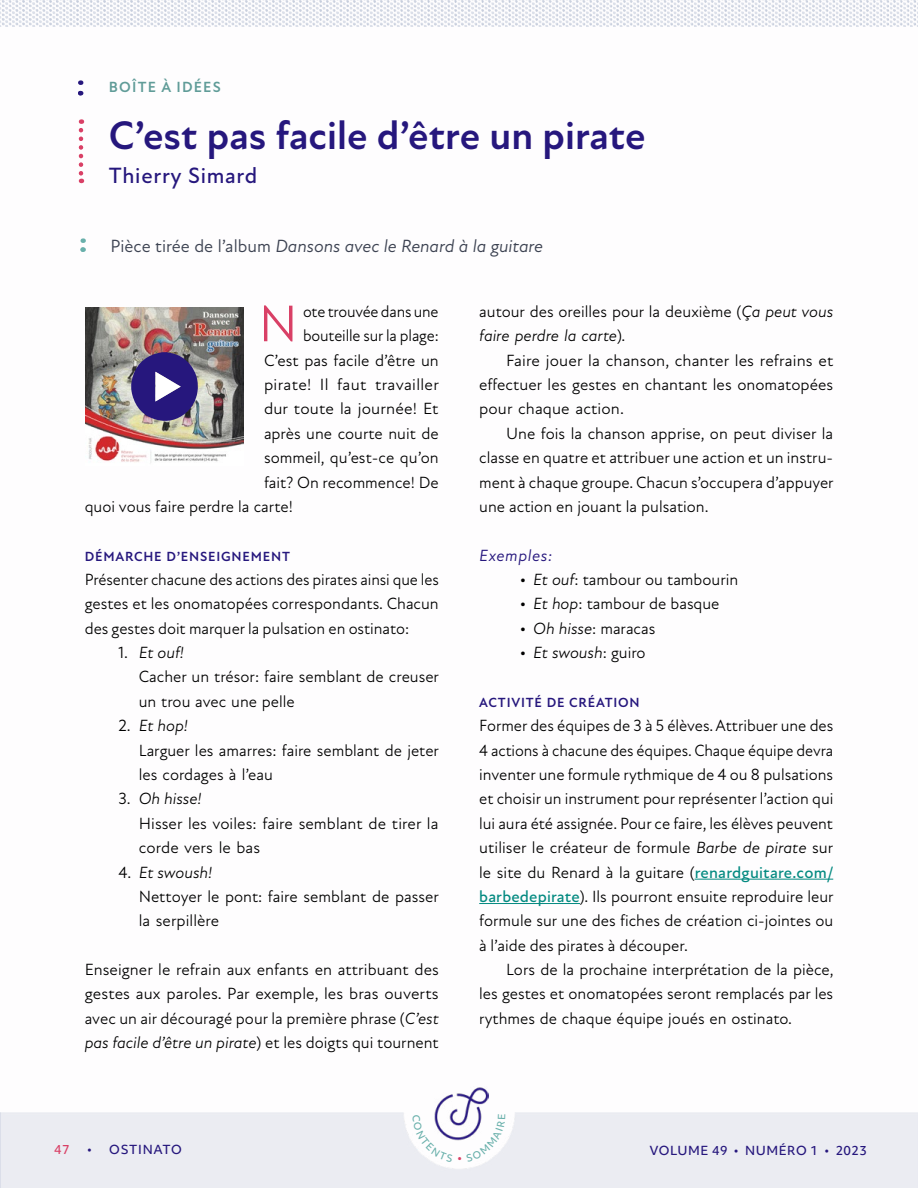
<style>
.page{position:relative;width:918px;height:1188px;background:#fff}
.page>*{position:absolute;margin:0;border:0;box-sizing:border-box;transform-origin:0 0}
.t1{font:52.35px "New Atten";color:#d94066}
.t2{font:700 40.5px "New Atten";color:#26177d}
.t3{font:500 22.5px "New Atten";letter-spacing:.03em;color:#26177d}
.t4{font:italic 18px "New Atten";color:#3d4352}
.t5{font:16.5px/24.3px "New Atten";color:#000;text-align:justify}
.t6{font:16.5px "New Atten";letter-spacing:.02em;color:#000}
.t7{font:italic 16.5px "New Atten";color:#000}
.t8{font:italic 16.5px "New Atten";letter-spacing:.04em;color:#26177d}
.t9{font:700 15px "New Atten";letter-spacing:.08em;color:#609c98}
.t10{font:700 13.5px "New Atten";letter-spacing:.06em;color:#26177d}
.t11{font:500 12px "Objektiv Mk 1";letter-spacing:.04em;color:#26177d}
.t12{font:500 12px "Objektiv Mk 1";letter-spacing:.06em;color:#26177d}
.t13{font:500 12px "Objektiv Mk 1";color:#d94066}
.s1{font-style:normal}
.s2{font-style:italic}
.s3{font-weight:500;color:#048a81}
</style>
<div class="page">
<img style="left:435px;top:1087px;width:54px;height:27px">
<img style="left:728px;top:0;width:188px;height:1px">
<img style="left:353px;top:0;width:50px;height:3px">
<img style="left:289px;top:2px;width:70px;height:4px">
<img style="left:326px;top:5px;width:50px;height:3px">
<img style="left:255px;top:7px;width:71px;height:3px">
<img style="left:299px;top:9px;width:50px;height:3px">
<img style="left:214px;top:11px;width:71px;height:4px">
<img style="left:272px;top:14px;width:50px;height:3px">
<img style="left:181px;top:16px;width:70px;height:3px">
<img style="left:245px;top:18px;width:50px;height:3px">
<img style="left:140px;top:20px;width:71px;height:4px">
<img style="left:218px;top:23px;width:50px;height:3px">
<img style="left:46px;top:25px;width:77px;height:2px">
<svg style="left:79px;top:130px;width:4px;height:53px"></svg>
<svg style="left:78px;top:80px;width:4px;height:15px"></svg>
<svg style="left:80px;top:238px;width:5px;height:14px"></svg>
<hr style="left:695px;top:879px;width:138px;height:1px;background:#048a81">
<hr style="left:479px;top:903px;width:101px;height:1px;background:#048a81">
<img style="left:85px;top:307px;width:159px;height:156px">
<img style="left:131px;top:352px;width:68px;height:70px">
<svg style="left:412px;top:1114px;width:93px;height:48px"></svg>
<p class="t9" style="left:109px;top:79px;width:113px">BOÎTE À IDÉES</p>
<h2 class="t2" style="left:109px;top:112px;width:538px">C’est pas facile d’être un pirate</h2>
<h3 class="t3" style="left:109px;top:162px;width:150px">Thierry Simard</h3>
<p class="t4" style="left:110px;top:235px;width:434px"><span class="s1">Pièce tirée de l’album</span> Dansons avec le Renard à la guitare</p>
<h1 class="t1" style="left:259px;top:293px;width:41px">N</h1>
<p class="t5" style="left:303px;top:299px;width:137px">ote trouvée dans une</p>
<p class="t5" style="left:303px;top:324px;width:137px">bouteille sur la plage:</p>
<p class="t5" style="left:264px;top:348px;width:176px">C’est pas facile d’être un</p>
<p class="t6" style="left:264px;top:375px;width:177px">pirate! Il faut travailler</p>
<p class="t5" style="left:264px;top:397px;width:176px">dur toute la journée! Et</p>
<p class="t5" style="left:264px;top:421px;width:176px">après une courte nuit de</p>
<p class="t5" style="left:264px;top:446px;width:176px">sommeil, qu’est-ce qu’on</p>
<p class="t5" style="left:264px;top:470px;width:176px">fait? On recommence! De</p>
<p class="t5" style="left:85px;top:494px;width:210px">quoi vous faire perdre la carte!</p>
<p class="t10" style="left:85px;top:548px;width:207px">DÉMARCHE D’ENSEIGNEMENT</p>
<p class="t5" style="left:85px;top:567px;width:356px">Présenter chacune des actions des pirates ainsi que les gestes et les onomatopées correspondants. Chacun des gestes doit marquer la pulsation en ostinato:</p>
<p class="t5" style="left:139px;top:641px;width:302px;text-align:left;text-indent:-20px">1. <span class="s2">Et ouf!<br></span>Cacher un trésor: faire semblant de creuser un trou avec une pelle</p>
<p class="t5" style="left:139px;top:714px;width:302px;text-align:left;text-indent:-20px">2. <span class="s2">Et hop!<br></span>Larguer les amarres: faire semblant de jeter les cordages à l’eau</p>
<p class="t5" style="left:139px;top:787px;width:301px;text-align:left;text-indent:-20px">3. <span class="s2">Oh hisse!<br></span>Hisser les voiles: faire semblant de tirer la corde vers le bas</p>
<p class="t5" style="left:139px;top:860px;width:302px;text-align:left;text-indent:-20px">4. <span class="s2">Et swoush!<br></span>Nettoyer le pont: faire semblant de passer la serpillère</p>
<p class="t5" style="left:85px;top:957px;width:356px">Enseigner le refrain aux enfants en attribuant des gestes aux paroles. Par exemple, les bras ouverts avec un air découragé pour la première phrase (<span class="s2">C’est pas facile d’être un pirate</span>) et les doigts qui tournent</p>
<p class="t5" style="left:479px;top:299px;width:355px">autour des oreilles pour la deuxième (<span class="s2">Ça peut vous faire perdre la carte</span>).</p>
<p class="t5" style="left:479px;top:348px;width:356px;text-indent:27px">Faire jouer la chanson, chanter les refrains et effectuer les gestes en chantant les onomatopées pour chaque action.</p>
<p class="t5" style="left:479px;top:421px;width:356px;text-indent:27px">Une fois la chanson apprise, on peut diviser la classe en quatre et attribuer une action et un instru&shy;ment à chaque groupe. Chacun s’occupera d’appuyer une action en jouant la pulsation.</p>
<p class="t8" style="left:479px;top:545px;width:75px">Exemples:</p>
<p class="t5" style="left:520px;top:567px;width:220px">• <span class="s2">Et ouf</span>: tambour ou tambourin</p>
<p class="t5" style="left:520px;top:592px;width:201px">• <span class="s2">Et hop</span>: tambour de basque</p>
<p class="t5" style="left:520px;top:616px;width:137px">• <span class="s2">Oh hisse</span>: maracas</p>
<p class="t7" style="left:520px;top:643px;width:127px"><span class="s1">•</span> Et swoush<span class="s1">: guiro</span></p>
<p class="t10" style="left:479px;top:694px;width:162px">ACTIVITÉ DE CRÉATION</p>
<p class="t5" style="left:479px;top:714px;width:356px">Former des équipes de 3 à 5 élèves. Attribuer une des 4 actions à chacune des équipes. Chaque équipe devra inventer une formule rythmique de 4 ou 8 pulsations et choisir un instrument pour représenter l’action qui lui aura été assignée. Pour ce faire, les élèves peuvent utiliser le créateur de formule <span class="s2">Barbe de pirate</span> sur le site du Renard à la guitare (<span class="s3">renardguitare.com/ barbedepirate</span>). Ils pourront ensuite reproduire leur formule sur une des fiiches de création ci-jointes ou à l’aide des pirates à découper.</p>
<p class="t5" style="left:479px;top:957px;width:356px;text-indent:27px">Lors de la prochaine interprétation de la pièce, les gestes et onomatopées seront remplacés par les rythmes de chaque équipe joués en ostinato.</p>
<p class="t13" style="left:54px;top:1141px;width:17px">47</p>
<p class="t12" style="left:87px;top:1141px;width:96px">• OSTINATO</p>
<p class="t11" style="left:650px;top:1142px;width:219px">VOLUME 49 • NUMÉRO 1 • 2023</p>
</div>
